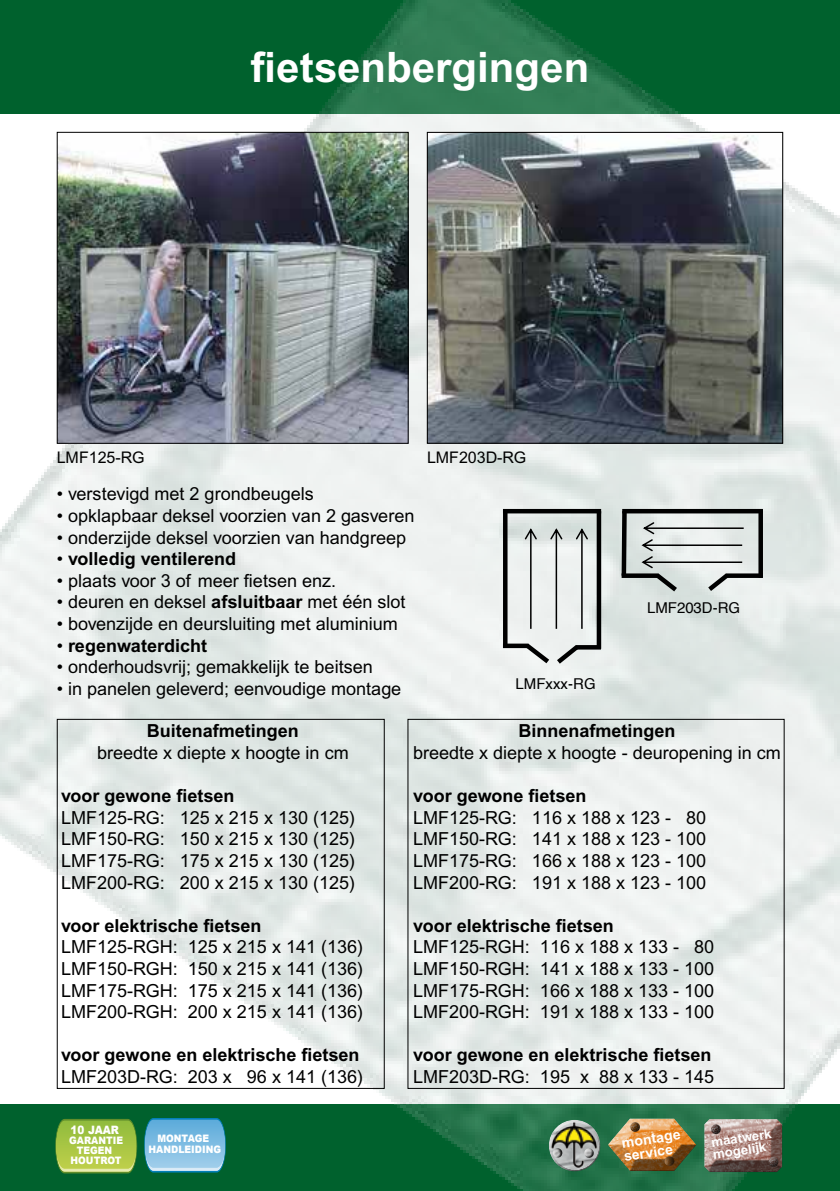
<style>
.page{position:relative;width:840px;height:1191px;background:#fff}
.page>*{position:absolute;margin:0;border:0;box-sizing:border-box;transform-origin:0 0}
.t1{font:700 42px "Arial";color:#fff}
.t2{font:18px/21.6px "Arial";color:#000;text-align:justify}
.t3{font:700 18px "Arial";color:#000}
.t4{font:16px "Arial";color:#000}
.t5{font:15px "Helvetica";color:#000}
.t6{font:700 14.2px/13.4px "Arial";color:#fff}
.t7{font:700 13.2px/12px "Arial";color:#fff}
.t8{font:900 11.6px "Arial";color:#fff;scale:.9 1}
.t9{font:900 10.2px/10.2px "Arial";color:#fff;text-align:center;scale:.9 1}
.s1{font-weight:400}
.s2{font-weight:700}
</style>
<div class="page">
<img style="left:0;top:0;width:839px;height:1191px">
<div style="left:407px;top:719px;width:377px;height:370px;border:1px solid #000"></div>
<div style="left:57px;top:719px;width:327px;height:370px;border:1px solid #000"></div>
<img style="left:59px;top:134px;width:347px;height:308px">
<div style="left:57px;top:132px;width:351px;height:312px;border:1px solid #000"></div>
<hr style="left:622px;top:509px;width:140px;height:4px;background:#000">
<div style="left:621px;top:573px;width:37px;height:5px;background:#000"></div>
<svg style="left:524px;top:528px;width:12px;height:101px"></svg>
<svg style="left:550px;top:528px;width:12px;height:101px"></svg>
<svg style="left:575px;top:528px;width:12px;height:101px"></svg>
<div style="left:502px;top:511px;width:5px;height:135px;background:#000"></div>
<div style="left:596px;top:511px;width:5px;height:138px;background:#000"></div>
<hr style="left:502px;top:509px;width:98px;height:4px;background:#000">
<div style="left:502px;top:643px;width:26px;height:5px;background:#000"></div>
<svg style="left:520px;top:639px;width:63px;height:29px"></svg>
<svg style="left:575px;top:645px;width:22px;height:4px"></svg>
<svg style="left:758px;top:513px;width:4px;height:60px"></svg>
<svg style="left:619px;top:506px;width:9px;height:74px"></svg>
<div style="left:725px;top:573px;width:37px;height:5px;background:#000"></div>
<svg style="left:641px;top:522px;width:102px;height:74px;background:#cacfcd"></svg>
<img style="left:428px;top:134px;width:352px;height:308px">
<div style="left:426px;top:132px;width:356px;height:312px;border:1px solid #000"></div>
<svg style="left:55px;top:1118px;width:82px;height:55px;background:#85b13d"></svg>
<img style="left:56px;top:1144px;width:80px;height:27px">
<svg style="left:144px;top:1118px;width:82px;height:54px;background:#5ca9ce"></svg>
<img style="left:144px;top:1143px;width:81px;height:27px">
<svg style="left:702px;top:1117px;width:80px;height:4px"></svg>
<svg style="left:702px;top:1121px;width:80px;height:54px;background:#8e7b71"></svg>
<svg style="left:768px;top:1154px;width:13px;height:2px"></svg>
<svg style="left:768px;top:1156px;width:13px;height:12px"></svg>
<svg style="left:708px;top:1119px;width:18px;height:18px"></svg>
<svg style="left:604px;top:1118px;width:92px;height:55px;background:#907e42"></svg>
<svg style="left:658px;top:1149px;width:20px;height:20px"></svg>
<svg style="left:626px;top:1116px;width:18px;height:18px"></svg>
<svg style="left:548px;top:1119px;width:52px;height:2px"></svg>
<svg style="left:548px;top:1167px;width:52px;height:4px"></svg>
<img style="left:548px;top:1121px;width:53px;height:46px">
<h1 class="t1" style="left:250px;top:51px;width:340px">fietsenbergingen</h1>
<p class="t4" style="left:57px;top:451px;width:89px">LMF125-RG</p>
<p class="t2" style="left:57px;top:485px;width:258px">• verstevigd met 2 grondbeugels</p>
<p class="t2" style="left:57px;top:506px;width:359px">• opklapbaar deksel voorzien van 2 gasveren</p>
<p class="t2" style="left:57px;top:528px;width:351px">• onderzijde deksel voorzien van handgreep</p>
<p class="t3" style="left:57px;top:552px;width:181px"><span class="s1">•</span> volledig ventilerend</p>
<p class="t2" style="left:57px;top:571px;width:281px">• plaats voor 3 of meer fietsen enz.</p>
<p class="t2" style="left:57px;top:593px;width:350px">• deuren en deksel <span class="s2">afsluitbaar</span> met één slot</p>
<p class="t2" style="left:57px;top:614px;width:342px">• bovenzijde en deursluiting met aluminium</p>
<p class="t3" style="left:57px;top:638px;width:152px"><span class="s1">•</span> regenwaterdicht</p>
<p class="t2" style="left:57px;top:658px;width:317px">• onderhoudsvrij; gemakkelijk te beitsen</p>
<p class="t2" style="left:57px;top:679px;width:346px">• in panelen geleverd; eenvoudige montage</p>
<p class="t4" style="left:427px;top:451px;width:101px">LMF203D-RG</p>
<p class="t5" style="left:515px;top:672px;width:82px">LMFxxx-RG</p>
<p class="t5" style="left:646px;top:596px;width:95px">LMF203D-RG</p>
<p class="t3" style="left:147px;top:724px;width:154px">Buitenafmetingen</p>
<p class="t2" style="left:97px;top:743px;width:253px">breedte x diepte x hoogte in cm</p>
<p class="t3" style="left:61px;top:789px;width:175px">voor gewone fietsen</p>
<p class="t2" style="left:61px;top:808px;width:295px">LMF125-RG: 125 x 215 x 130 (125)<br>LMF150-RG: 150 x 215 x 130 (125)<br>LMF175-RG: 175 x 215 x 130 (125)<br>LMF200-RG: 200 x 215 x 130 (125)</p>
<p class="t3" style="left:61px;top:918px;width:202px">voor elektrische fietsen</p>
<p class="t2" style="left:61px;top:938px;width:303px">LMF125-RGH: 125 x 215 x 141 (136)<br>LMF150-RGH: 150 x 215 x 141 (136)<br>LMF175-RGH: 175 x 215 x 141 (136)<br>LMF200-RGH: 200 x 215 x 141 (136)</p>
<p class="t3" style="left:61px;top:1048px;width:300px">voor gewone en elektrische fietsen</p>
<p class="t2" style="left:61px;top:1067px;width:303px">LMF203D-RG: 203 x 96 x 141 (136)</p>
<p class="t3" style="left:518px;top:724px;width:159px">Binnenafmetingen</p>
<p class="t2" style="left:413px;top:743px;width:369px">breedte x diepte x hoogte - deuropening in cm</p>
<p class="t3" style="left:413px;top:789px;width:175px">voor gewone fietsen</p>
<p class="t2" style="left:413px;top:808px;width:294px">LMF125-RG: 116 x 188 x 123 - 80<br>LMF150-RG: 141 x 188 x 123 - 100<br>LMF175-RG: 166 x 188 x 123 - 100<br>LMF200-RG: 191 x 188 x 123 - 100</p>
<p class="t3" style="left:413px;top:918px;width:202px">voor elektrische fietsen</p>
<p class="t2" style="left:413px;top:938px;width:302px">LMF125-RGH: 116 x 188 x 133 - 80<br>LMF150-RGH: 141 x 188 x 133 - 100<br>LMF175-RGH: 166 x 188 x 133 - 100<br>LMF200-RGH: 191 x 188 x 133 - 100</p>
<p class="t3" style="left:413px;top:1048px;width:300px">voor gewone en elektrische fietsen</p>
<p class="t2" style="left:413px;top:1067px;width:302px">LMF203D-RG: 195 x 88 x 133 - 145</p>
<p class="t8" style="left:71px;top:1122px;width:55px">10 JAAR</p>
<p class="t9" style="left:69px;top:1135px;width:61px">GARANTIE<br>TEGEN<br>HOUTROT</p>
<p class="t9" style="left:148px;top:1133px;width:82px">MONTAGE<br>HANDLEIDING</p>
<p class="t7" style="left:710px;top:1137px;width:62px;rotate:-9deg">maatwerk mogelijk</p>
<p class="t6" style="left:620px;top:1137px;width:61px;rotate:-9deg">montage service</p>
</div>
